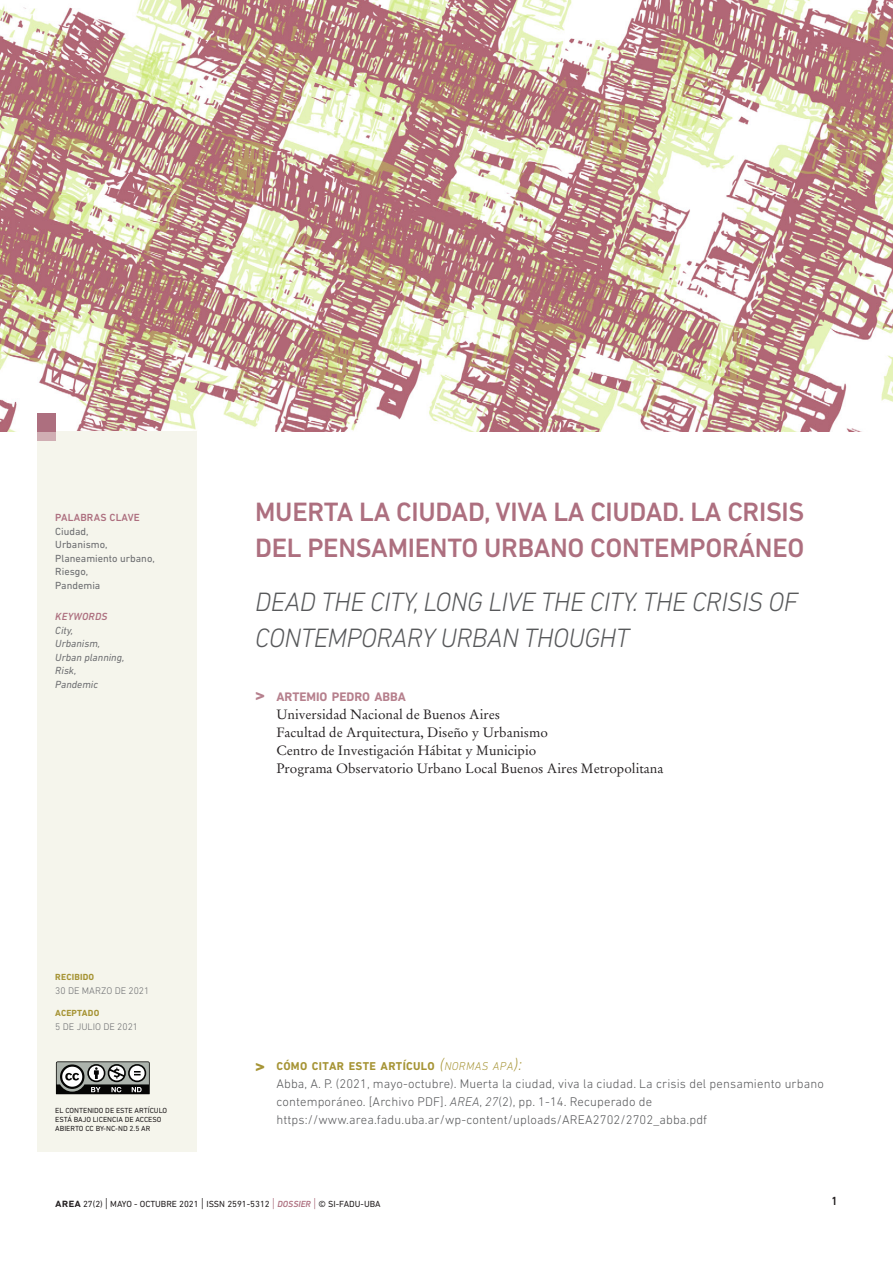
<style>
.page{position:relative;width:893px;height:1263px;background:#fff}
.page>*{position:absolute;margin:0;border:0;box-sizing:border-box;transform-origin:0 0}
._07__Titulo_Articulo{font:500 27px/36px "DIN Next LT Pro";letter-spacing:-.01em;color:#ad6f7f}
._08__Titulo_Articulo{font:italic 300 27px/36px "DIN Next LT Pro";letter-spacing:-.02em;color:#57585a}
._10__Filiacion{font:13.5px "Stempel Garamond LT Std";color:#231f20}
._12__Como_citar{font:300 12.75px/18px "DIN Next LT Pro";letter-spacing:.01em;color:#57585a}
._09__Autores{font:700 12.6px "DIN Next LT Pro";color:#b6808d}
.t1{font:500 12px "DIN Next LT Pro";color:#231f20}
._11__Como_citar___Ac{font:700 11.55px "DIN Next LT Pro";letter-spacing:.03em;color:#a69435}
._02__Palabras_clave{font:10.5px "DIN Next LT Pro";color:#6c6d70}
._04__Keywords_texto{font:italic 10.5px "DIN Next LT Pro";color:#6c6d70}
._01__Palabras_Clave{font:500 10.5px "DIN Next LT Pro";letter-spacing:.02em;color:#ad6f7f}
._03__Keywords{font:italic 500 10.5px "DIN Next LT Pro";letter-spacing:.02em;color:#ad6f7f}
._06__Recibido___Acep{font:300 9.75px "DIN Next LT Pro";color:#6c6d70}
.t2{font:9px "DIN Next LT Pro";color:#231f20}
._05__Recibido_Acepta{font:700 9px "DIN Next LT Pro";letter-spacing:.02em;color:#a69435}
.t3{font:7.5px/9px "DIN Next LT Pro";color:#231f20}
.s1{font-size:18px}
.s2{font-weight:300;font-style:italic;font-size:16.5px}
.s3{font-weight:300;font-style:italic}
.s4{font-style:italic}
.s5{font-weight:500;font-size:12px}
.s6{font-weight:300;font-size:13.5px}
.s7{font-weight:300;font-size:13.5px;color:#ad6f7f}
.s8{font-weight:500;font-style:italic;color:#ad6f7f}
</style>
<div class="page">
<img style="left:0;top:0;width:893px;height:431px">
<div style="left:37px;top:431px;width:160px;height:720px;background:#f5f5ec"></div>
<div style="left:37px;top:431px;width:18px;height:9px;background:#d0aeb3"></div>
<div style="left:37px;top:413px;width:18px;height:18px;background:#ad6f7f"></div>
<svg style="left:56px;top:1061px;width:94px;height:33px;background:#777976"></svg>
<p class="_01__Palabras_Clave" style="left:55px;top:512px;width:86px">PALABRAS CLAVE</p>
<p class="_02__Palabras_clave" style="left:55px;top:525px;width:35px">Ciudad,</p>
<p class="_02__Palabras_clave" style="left:55px;top:539px;width:54px">Urbanismo,</p>
<p class="_02__Palabras_clave" style="left:55px;top:552px;width:101px">Planeamiento urbano,</p>
<p class="_02__Palabras_clave" style="left:55px;top:566px;width:34px">Riesgo,</p>
<p class="_02__Palabras_clave" style="left:55px;top:579px;width:47px">Pandemia</p>
<p class="_03__Keywords" style="left:55px;top:611px;width:54px">KEYWORDS</p>
<p class="_04__Keywords_texto" style="left:55px;top:624px;width:19px">City,</p>
<p class="_04__Keywords_texto" style="left:55px;top:638px;width:47px">Urbanism,</p>
<p class="_04__Keywords_texto" style="left:55px;top:651px;width:71px">Urban planning,</p>
<p class="_04__Keywords_texto" style="left:55px;top:665px;width:23px">Risk,</p>
<p class="_04__Keywords_texto" style="left:55px;top:678px;width:44px">Pandemic</p>
<p class="_05__Recibido_Acepta" style="left:55px;top:972px;width:40px">RECIBIDO</p>
<p class="_06__Recibido___Acep" style="left:55px;top:985px;width:96px">30 DE MARZO DE 2021</p>
<p class="_05__Recibido_Acepta" style="left:55px;top:1008px;width:46px">ACEPTADO</p>
<p class="_06__Recibido___Acep" style="left:55px;top:1021px;width:84px">5 DE JULIO DE 2021</p>
<p class="t3" style="left:55px;top:1105px;width:113px">EL CONTENIDO DE ESTE ARTÍCULO<br>ESTÁ BAJO LICENCIA DE ACCESO<br>ABIERTO CC BY-NC-ND 2.5 AR</p>
<p class="_07__Titulo_Articulo" style="left:255px;top:494px;width:551px">MUERTA LA CIUDAD, VIVA LA CIUDAD. LA CRISIS<br>DEL PENSAMIENTO URBANO CONTEMPORÁNEO</p>
<p class="_08__Titulo_Articulo" style="left:255px;top:584px;width:544px">DEAD THE CITY, LONG LIVE THE CITY. THE CRISIS OF<br>CONTEMPORARY URBAN THOUGHT</p>
<p class="_09__Autores" style="left:255px;top:690px;width:152px"><span class="s1">&gt;</span> ARTEMIO PEDRO ABBA</p>
<p class="_10__Filiacion" style="left:276px;top:707px;width:225px">Universidad Nacional de Buenos Aires</p>
<p class="_10__Filiacion" style="left:276px;top:725px;width:273px">Facultad de Arquitectura, Diseño y Urbanismo</p>
<p class="_10__Filiacion" style="left:276px;top:743px;width:261px">Centro de Investigación Hábitat y Municipio</p>
<p class="_10__Filiacion" style="left:276px;top:761px;width:389px">Programa Observatorio Urbano Local Buenos Aires Metropolitana</p>
<p class="_11__Como_citar___Ac" style="left:255px;top:1060px;width:268px"><span class="s1">&gt;</span> CÓMO CITAR ESTE ARTÍCULO <span class="s2">(</span><span class="s3">NORMAS APA</span><span class="s2">):</span></p>
<p class="_12__Como_citar" style="left:276px;top:1075px;width:549px">Abba, A. P. (2021, mayo-octubre). Muerta la ciudad, viva la ciudad. La crisis del pensamiento urbano contemporáneo. [Archivo PDF]. <span class="s4">AREA</span>, <span class="s4">27</span>(2), pp. 1-14. Recuperado de</p>
<p class="_12__Como_citar" style="left:276px;top:1111px;width:432px">https://www.area.fadu.uba.ar/wp-content/uploads/AREA2702/2702_abba.pdf</p>
<p class="t2" style="left:55px;top:1198px;width:327px"><span class="s5">area</span> 27(2) <span class="s6">|</span> MAYO - OCTUBRE 2021 <span class="s6">|</span> ISSN 2591-5312 <span class="s7">|</span> <span class="s8">DOSSIER</span> <span class="s7">|</span> © SI-FADU-UBA</p>
<p class="t1" style="left:831px;top:1194px;width:8px">1</p>
</div>
